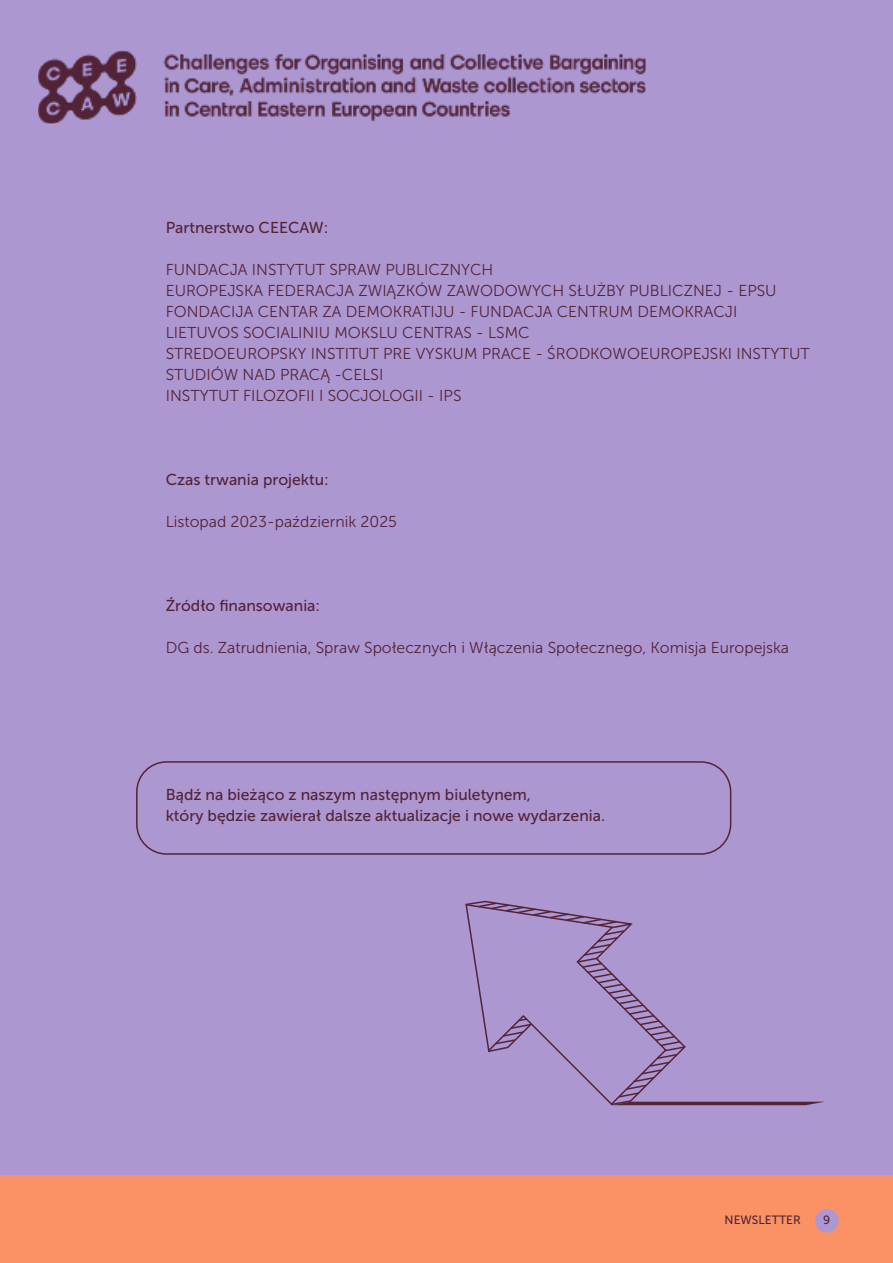
<style>
.page{position:relative;width:893px;height:1263px;background:#ad97d1}
.page>*{position:absolute;margin:0;border:0;box-sizing:border-box;transform-origin:0 0}
.tekst_reg{font:15.75px/21px "Museo Sans 300";color:#532338}
.tekst_reg-2{font:15.75px/21px "Museo Sans 500";color:#532338}
.t1{font:12px "Museo Sans 500";color:#532338}
</style>
<div class="page">
<img style="left:37px;top:50px;width:609px;height:74px">
<div style="left:136px;top:761px;width:595px;height:94px;border:2px solid #532338;border-radius:30px"></div>
<svg style="left:465px;top:901px;width:360px;height:205px"></svg>
<div style="left:0;top:1176px;width:893px;height:87px;background:#fa9266"></div>
<div style="left:815px;top:1209px;width:23px;height:23px;background:#ad97d1;border-radius:50%"></div>
<p class="tekst_reg-2" style="left:166px;top:217px;width:164px">Partnerstwo CEECAW:</p>
<p class="tekst_reg" style="left:166px;top:259px;width:329px">FUNDACJA INSTYTUT SPRAW PUBLICZNYCH</p>
<p class="tekst_reg" style="left:166px;top:280px;width:612px">EUROPEJSKA FEDERACJA ZWIĄZKÓW ZAWODOWYCH SŁUŻBY PUBLICZNEJ - EPSU</p>
<p class="tekst_reg" style="left:166px;top:301px;width:573px">FONDACIJA CENTAR ZA DEMOKRATIJU - FUNDACJA CENTRUM DEMOKRACJI</p>
<p class="tekst_reg" style="left:166px;top:322px;width:365px">LIETUVOS SOCIALINIU MOKSLU CENTRAS - LSMC</p>
<p class="tekst_reg" style="left:166px;top:343px;width:646px">STREDOEUROPSKY INSTITUT PRE VYSKUM PRACE - ŚRODKOWOEUROPEJSKI INSTYTUT<br>STUDIÓW NAD PRACĄ -CELSI</p>
<p class="tekst_reg" style="left:166px;top:385px;width:297px">INSTYTUT FILOZOFII I SOCJOLOGII - IPS</p>
<p class="tekst_reg-2" style="left:166px;top:469px;width:165px">Czas trwania projektu:</p>
<p class="tekst_reg" style="left:166px;top:511px;width:233px">Listopad 2023-październik 2025</p>
<p class="tekst_reg-2" style="left:166px;top:595px;width:156px">Źródło finansowania:</p>
<p class="tekst_reg" style="left:166px;top:637px;width:625px">DG ds. Zatrudnienia, Spraw Społecznych i Włączenia Społecznego, Komisja Europejska</p>
<p class="tekst_reg-2" style="left:166px;top:784px;width:441px">Bądź na bieżąco z naszym następnym biuletynem,<br>który będzie zawierał dalsze aktualizacje i nowe wydarzenia.</p>
<p class="t1" style="left:725px;top:1214px;width:78px">NEWSLETTER</p>
<p class="t1" style="left:823px;top:1214px;width:9px">9</p>
</div>
